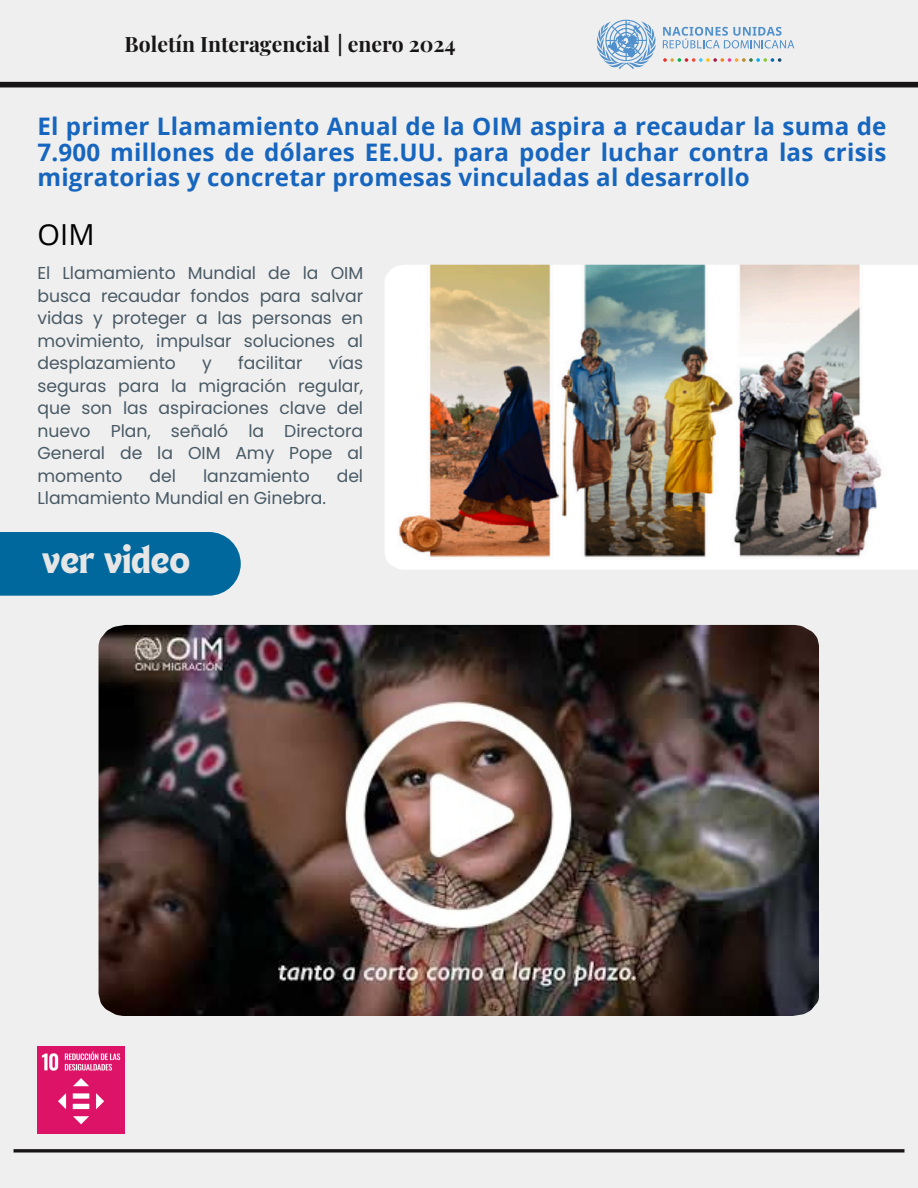
<style>
.page{position:relative;width:918px;height:1188px;background:#efefef}
.page>*{position:absolute;margin:0;border:0;box-sizing:border-box;transform-origin:0 0}
.t1{font:28.95px "Open Sans";color:#000}
.t2{font:28.05px "TANHEADLINE";color:#e6e6e6}
.t3{font:700 24.15px/25.8px "Open Sans";letter-spacing:.01em;color:#1665bf;text-align:justify}
.t4{font:700 21.15px "Playfair Display";color:#171515}
.t5{font:17.25px/22.5px "Poppins";letter-spacing:-.005em;color:#495a65;text-align:justify}
</style>
<div class="page">
<div style="left:0;top:82px;width:918px;height:5px;background:#171515"></div>
<svg style="left:597px;top:20px;width:59px;height:49px"></svg>
<svg style="left:663px;top:27px;width:131px;height:21px"></svg>
<svg style="left:663px;top:58px;width:118px;height:4px"></svg>
<svg style="left:14px;top:1149px;width:890px;height:4px;background:#383636"></svg>
<img style="left:385px;top:265px;width:533px;height:305px">
<img style="left:38px;top:1047px;width:87px;height:87px">
<img style="left:99px;top:625px;width:720px;height:391px">
<div style="left:0;top:532px;width:241px;height:64px;background:#00689d"></div>
<h1 class="t4" style="left:125px;top:29px;width:333px">Boletín Interagencial | enero 2024</h1>
<h2 class="t3" style="left:37px;top:112px;width:851px">El primer Llamamiento Anual de la OIM aspira a recaudar la suma de 7.900 millones de dólares EE.UU. para poder luchar contra las crisis migratorias y concretar promesas vinculadas al desarrollo</h2>
<p class="t1" style="left:37px;top:214px;width:59px">OIM</p>
<h3 class="t5" style="left:37px;top:262px;width:327px">El Llamamiento Mundial de la OIM busca recaudar fondos para salvar vidas y proteger a las personas en movimiento, impulsar soluciones al desplazamiento</h3>
<h3 class="t5" style="left:37px;top:352px;width:327px;text-indent:291px">vías seguras para la migración regular, que son las aspiraciones clave del nuevo Plan, señaló la Directora General de la OIM Amy Pope al momento</h3>
<h3 class="t5" style="left:202px;top:352px;width:11px">y</h3>
<h3 class="t5" style="left:238px;top:352px;width:66px">facilitar</h3>
<h3 class="t5" style="left:150px;top:464px;width:28px">del</h3>
<h3 class="t5" style="left:203px;top:464px;width:108px">lanzamiento</h3>
<h3 class="t5" style="left:337px;top:464px;width:28px">del</h3>
<h3 class="t5" style="left:37px;top:487px;width:290px">Llamamiento Mundial en Ginebra.</h3>
<p class="t2" style="left:42px;top:544px;width:150px">ver video</p>
</div>
